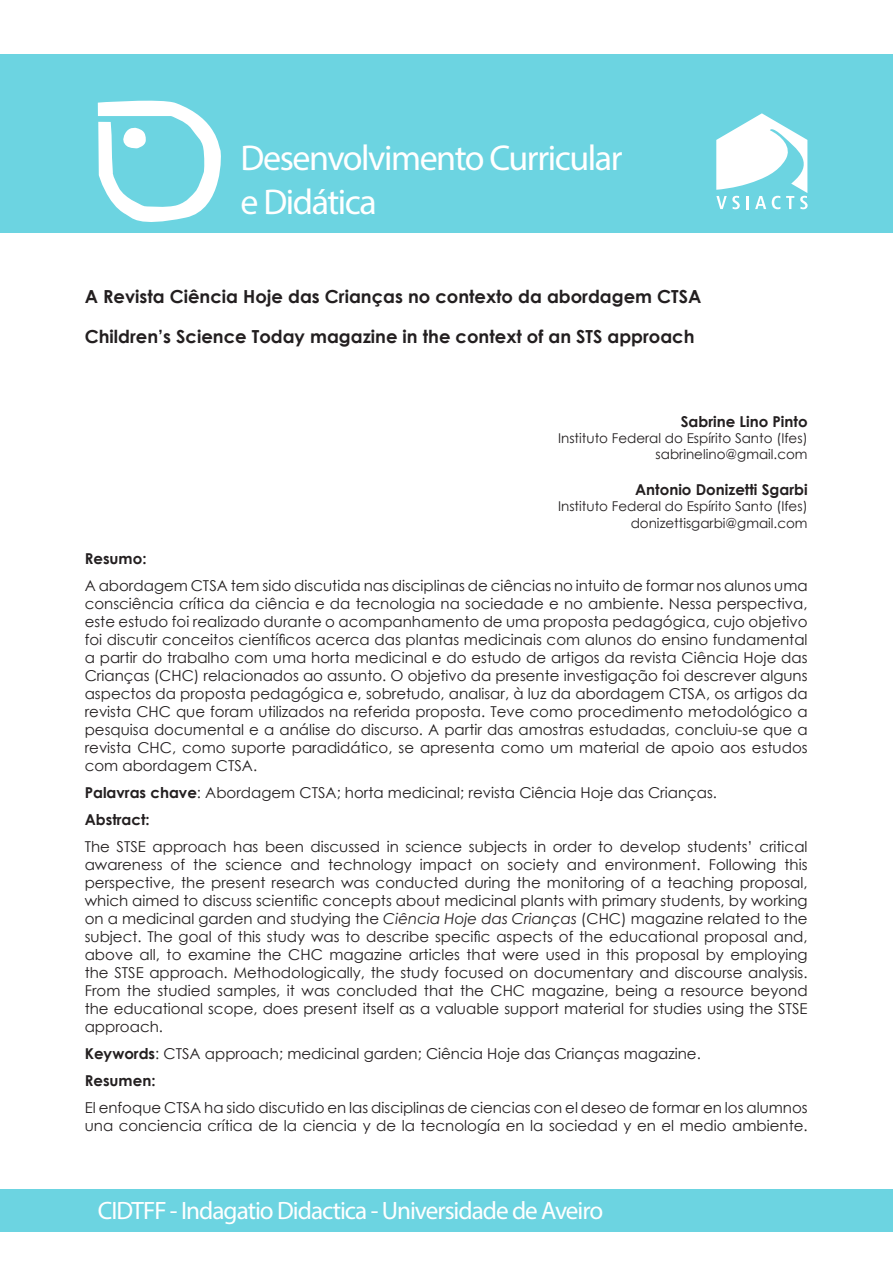
<style>
.page{position:relative;width:893px;height:1263px;background:#fff}
.page>*{position:absolute;margin:0;border:0;box-sizing:border-box;transform-origin:0 0}
.t1{font:36px/43.2px "Myriad Pro";letter-spacing:-.04em;color:#fff}
.t2{font:25.2px "Myriad Pro";letter-spacing:-.04em;color:#fff}
.t3{font:700 18px "Century Gothic";color:#231f20}
.t4{font:15px/18px "Century Gothic";color:#231f20}
.t5{font:700 15px "Century Gothic";color:#231f20}
.t6{font:13.5px/16.2px "Century Gothic";color:#231f20;text-align:right}
.s1{font-weight:700}
.s2{font-style:italic}
</style>
<div class="page">
<div style="left:0;top:54px;width:893px;height:179px;background:#6cd4e1"></div>
<div style="left:0;top:1189px;width:893px;height:43px;background:#6cd4e1"></div>
<svg style="left:98px;top:100px;width:123px;height:122px"></svg>
<svg style="left:716px;top:113px;width:92px;height:96px"></svg>
<h1 class="t1" style="left:241px;top:136px;width:384px">Desenvolvimento Curricular e Didática</h1>
<p class="t3" style="left:85px;top:283px;width:618px">A Revista Ciência Hoje das Crianças no contexto da abordagem CTSA</p>
<p class="t3" style="left:85px;top:323px;width:611px">Children’s Science Today magazine in the context of an STS approach</p>
<p class="t5" style="left:681px;top:410px;width:128px">Sabrine Lino Pinto</p>
<p class="t6" style="left:558px;top:430px;width:251px">Instituto Federal do Espírito Santo (Ifes) sabrinelino@gmail.com</p>
<p class="t5" style="left:635px;top:478px;width:174px">Antonio Donizetti Sgarbi</p>
<p class="t6" style="left:558px;top:498px;width:251px">Instituto Federal do Espírito Santo (Ifes) donizettisgarbi@gmail.com</p>
<p class="t5" style="left:85px;top:547px;width:63px">Resumo:</p>
<p class="t4" style="left:85px;top:576px;width:724px;text-align:justify">A abordagem CTSA tem sido discutida nas disciplinas de ciências no intuito de formar nos alunos uma consciência crítica da ciência e da tecnologia na sociedade e no ambiente. Nessa perspectiva, este estudo foi realizado durante o acompanhamento de uma proposta pedagógica, cujo objetivo foi discutir conceitos científicos acerca das plantas medicinais com alunos do ensino fundamental a partir do trabalho com uma horta medicinal e do estudo de artigos da revista Ciência Hoje das Crianças (CHC) relacionados ao assunto. O objetivo da presente investigação foi descrever alguns aspectos da proposta pedagógica e, sobretudo, analisar, à luz da abordagem CTSA, os artigos da revista CHC que foram utilizados na referida proposta. Teve como procedimento metodológico a pesquisa documental e a análise do discurso. A partir das amostras estudadas, concluiu-se que a revista CHC, como suporte paradidático, se apresenta como um material de apoio aos estudos com abordagem CTSA.</p>
<p class="t4" style="left:85px;top:778px;width:634px;line-height:27px"><span class="s1">Palavras chave</span>: Abordagem CTSA; horta medicinal; revista Ciência Hoje das Crianças.<br><span class="s1">Abstract:</span></p>
<p class="t4" style="left:85px;top:837px;width:724px;text-align:justify">The STSE approach has been discussed in science subjects in order to develop students’ critical awareness of the science and technology impact on society and environment. Following this perspective, the present research was conducted during the monitoring of a teaching proposal, which aimed to discuss scientific concepts about medicinal plants with primary students, by working on a medicinal garden and studying the <span class="s2">Ciência Hoje das Crianças</span> (CHC) magazine related to the subject. The goal of this study was to describe specific aspects of the educational proposal and, above all, to examine the CHC magazine articles that were used in this proposal by employing the STSE approach. Methodologically, the study focused on documentary and discourse analysis.<br>From the studied samples, it was concluded that the CHC magazine, being a resource beyond the educational scope, does present itself as a valuable support material for studies using the STSE approach.</p>
<p class="t4" style="left:85px;top:1039px;width:618px;line-height:27px"><span class="s1">Keywords</span>: CTSA approach; medicinal garden; Ciência Hoje das Crianças magazine.<br><span class="s1">Resumen:</span></p>
<p class="t4" style="left:85px;top:1098px;width:724px">El enfoque CTSA ha sido discutido en las disciplinas de ciencias con el deseo de formar en los alumnos una conciencia crítica de la ciencia y de la tecnología en la sociedad y en el medio ambiente.</p>
<h2 class="t2" style="left:98px;top:1194px;width:507px">CIDTFF - Indagatio Didactica - Universidade de Aveiro</h2>
</div>
